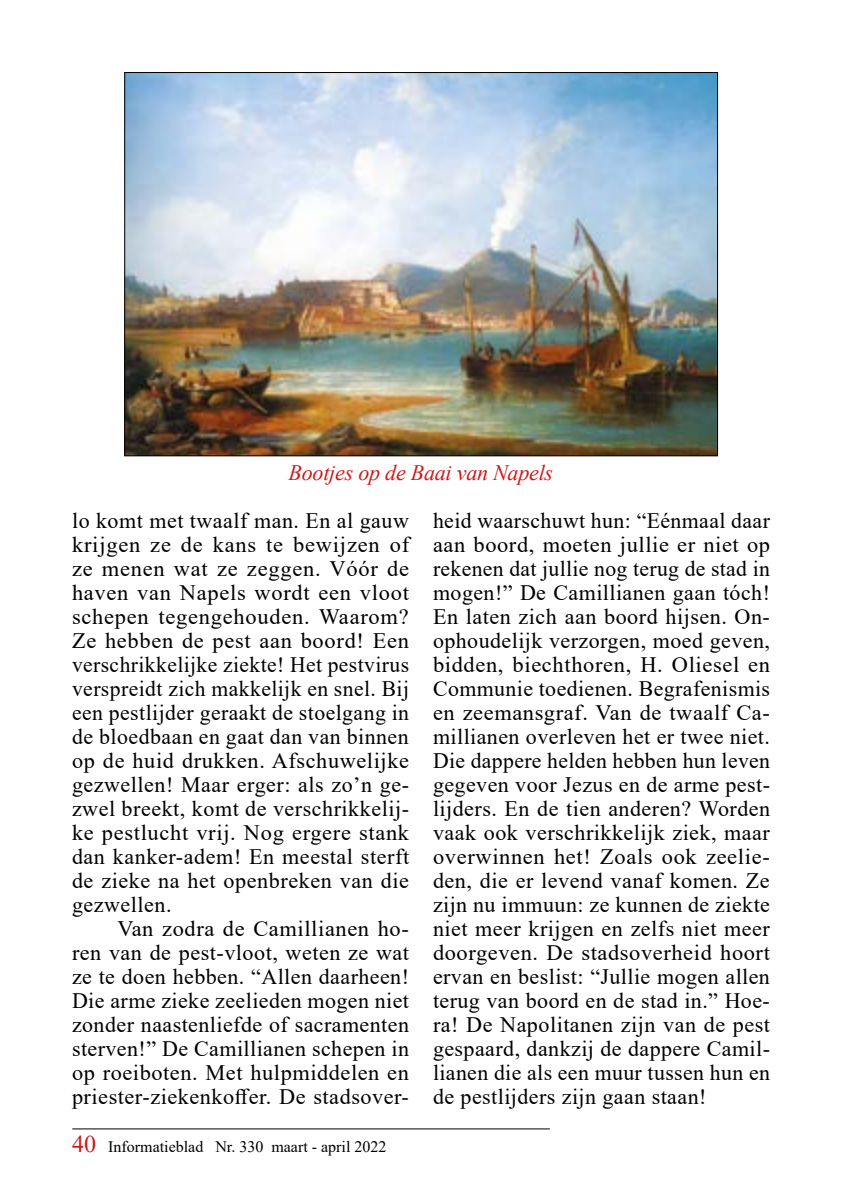
<style>
.page{position:relative;width:842px;height:1191px;background:#fff}
.page>*{position:absolute;margin:0;border:0;box-sizing:border-box;transform-origin:0 0}
.t1{font:22px/24px "Times New Roman";letter-spacing:.025em;color:#000;text-align:justify}
.t2{font:italic 22px "Times New Roman";letter-spacing:-.01em;color:#cd1719}
.t3{font:16px "Times New Roman";color:#000}
.s1{font-size:24px;color:#cd1719}
</style>
<div class="page">
<hr style="left:72px;top:1128px;width:478px;height:1px;background:#000">
<img style="left:126px;top:74px;width:590px;height:380px">
<p class="t2" style="left:289px;top:457px;width:266px">Bootjes op de Baai van Napels</p>
<p class="t1" style="left:72px;top:508px;width:339px">lo komt met twaalf man. En al gauw krijgen ze de kans te bewijzen of ze menen wat ze zeggen. Vóór de haven van Napels wordt een vloot schepen tegengehouden. Waarom?<br>Ze hebben de pest aan boord! Een verschrikkelijke ziekte! Het pestvirus verspreidt zich makkelijk en snel. Bij een pestlijder geraakt de stoelgang in de bloedbaan en gaat dan van binnen op de huid drukken. Afschuwelijke gezwellen! Maar erger: als zo’n ge&shy;zwel breekt, komt de verschrikkelij&shy;ke pestlucht vrij. Nog ergere stank dan kanker-adem! En meestal sterft de zieke na het openbreken van die gezwellen.</p>
<p class="t1" style="left:72px;top:916px;width:339px;text-indent:45px">Van zodra de Camillianen ho&shy;ren van de pest-vloot, weten ze wat ze te doen hebben. “Allen daarheen!<br>Die arme zieke zeelieden mogen niet zonder naastenliefde of sacramenten sterven!” De Camillianen schepen in op roeiboten. Met hulpmiddelen en priester-ziekenkoffer. De stadsover-</p>
<p class="t3" style="left:72px;top:1134px;width:316px"><span class="s1">40</span> Informatieblad Nr. 330 maart - april 2022</p>
<p class="t1" style="left:433px;top:508px;width:339px">heid waarschuwt hun: “Eénmaal daar aan boord, moeten jullie er niet op rekenen dat jullie nog terug de stad in mogen!” De Camillianen gaan tóch!<br>En laten zich aan boord hijsen. On&shy;ophoudelijk verzorgen, moed geven, bidden, biechthoren, H. Oliesel en Communie toedienen. Begrafenismis en zeemansgraf. Van de twaalf Ca&shy;millianen overleven het er twee niet.<br>Die dappere helden hebben hun leven gegeven voor Jezus en de arme pest&shy;lijders. En de tien anderen? Worden vaak ook verschrikkelijk ziek, maar overwinnen het! Zoals ook zeelie&shy;den, die er levend vanaf komen. Ze zijn nu immuun: ze kunnen de ziekte niet meer krijgen en zelfs niet meer doorgeven. De stadsoverheid hoort ervan en beslist: “Jullie mogen allen terug van boord en de stad in.” Hoe&shy;ra! De Napolitanen zijn van de pest gespaard, dankzij de dappere Camil&shy;lianen die als een muur tussen hun en de pestlijders zijn gaan staan!</p>
</div>
